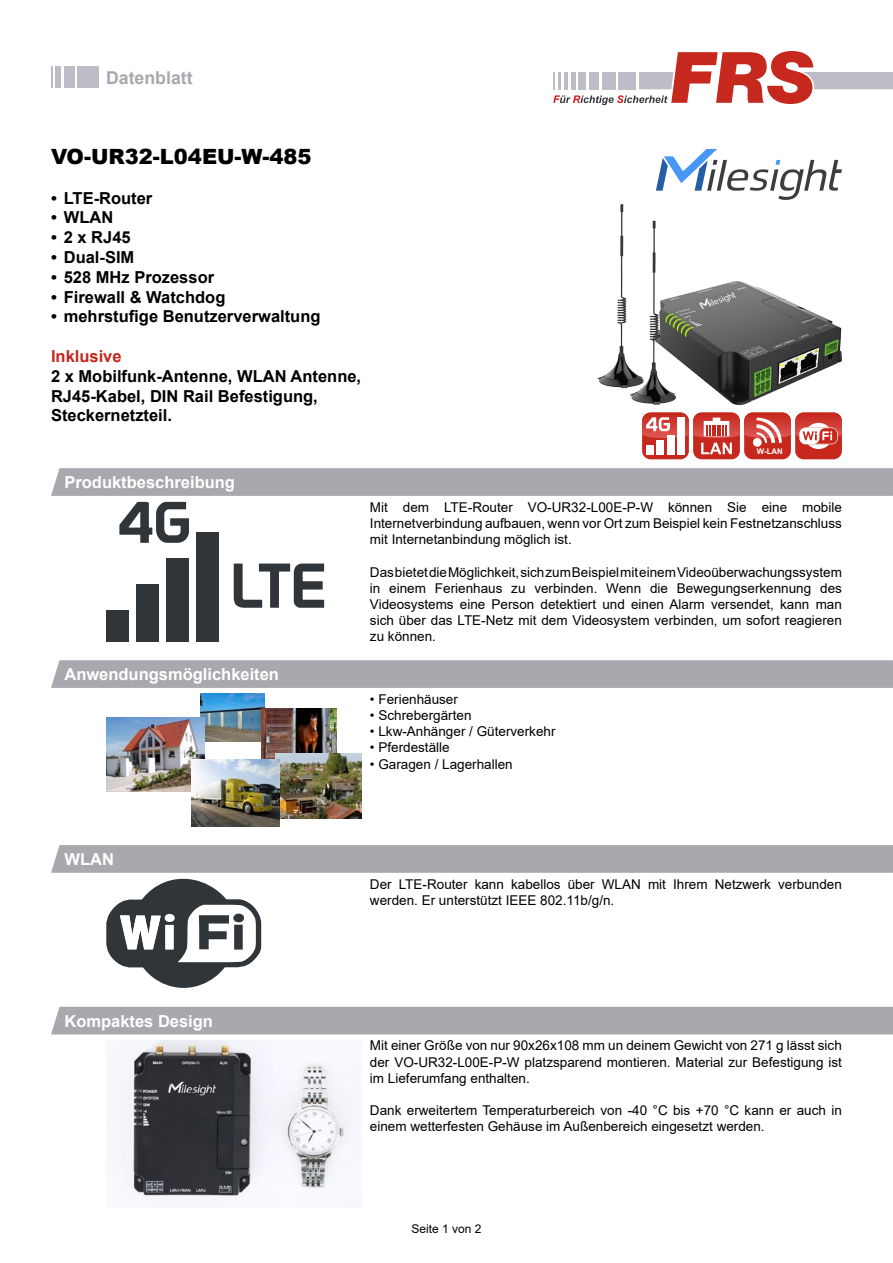
<style>
.page{position:relative;width:893px;height:1263px;background:#fff}
.page>*{position:absolute;margin:0;border:0;box-sizing:border-box;transform-origin:0 0}
.t1{font:900 21px "Arial";color:#000}
.t2{font:700 17.7px "Arial";color:#a8a9af}
.t3{font:700 16.5px/19.8px "Arial";color:#000}
.t4{font:700 16.5px "Arial";color:#fff}
.t5{font:700 16.5px "Arial";color:#c4261c}
.t6{font:13.5px/16.2px "Arial";color:#000;text-align:justify}
.t7{font:12px "Arial";color:#000}
.t8{font:700 7.8px "Arial";color:#fff}
</style>
<div class="page">
<svg style="left:553px;top:51px;width:340px;height:54px"></svg>
<div style="left:78px;top:66px;width:21px;height:21px;background:#bebdc7"></div>
<hr style="left:50px;top:66px;width:3px;height:21px;background:#bebdc7">
<div style="left:56px;top:66px;width:5px;height:21px;background:#bebdc7"></div>
<div style="left:64px;top:66px;width:11px;height:21px;background:#bebdc7"></div>
<svg style="left:656px;top:149px;width:186px;height:51px"></svg>
<img style="left:598px;top:204px;width:244px;height:200px">
<svg style="left:642px;top:412px;width:47px;height:47px"></svg>
<div style="left:693px;top:412px;width:47px;height:47px;background:#c7281d;border-radius:9px"></div>
<div style="left:744px;top:412px;width:47px;height:47px;background:#c7281d;border-radius:9px"></div>
<div style="left:795px;top:412px;width:47px;height:47px;background:#c7281d;border-radius:9px"></div>
<svg style="left:642px;top:412px;width:200px;height:42px"></svg>
<svg style="left:51px;top:468px;width:842px;height:28px;background:#a9aab0"></svg>
<div style="left:106px;top:610px;width:23px;height:31px;background:#30353a"></div>
<div style="left:136px;top:584px;width:23px;height:57px;background:#30353a"></div>
<div style="left:166px;top:558px;width:23px;height:83px;background:#30353a"></div>
<div style="left:196px;top:532px;width:23px;height:109px;background:#30353a"></div>
<svg style="left:234px;top:563px;width:90px;height:45px"></svg>
<svg style="left:119px;top:502px;width:70px;height:41px"></svg>
<div style="left:51px;top:660px;width:842px;height:28px;background:#a8a9af"></div>
<img style="left:200px;top:694px;width:65px;height:48px">
<img style="left:261px;top:708px;width:76px;height:52px">
<img style="left:275px;top:753px;width:86px;height:65px">
<img style="left:106px;top:718px;width:98px;height:73px">
<img style="left:191px;top:760px;width:89px;height:66px">
<svg style="left:51px;top:845px;width:842px;height:28px;background:#a9aab0"></svg>
<svg style="left:106px;top:879px;width:155px;height:109px"></svg>
<div style="left:51px;top:1007px;width:842px;height:27px;background:#a8a9af"></div>
<img style="left:116px;top:1040px;width:240px;height:160px">
<h2 class="t2" style="left:106px;top:66px;width:88px">Datenblatt</h2>
<h1 class="t1" style="left:51px;top:141px;width:262px">VO-UR32-L04EU-W-485</h1>
<p class="t3" style="left:51px;top:188px;width:103px">• LTE-Router</p>
<p class="t3" style="left:51px;top:208px;width:64px">• WLAN</p>
<p class="t3" style="left:51px;top:228px;width:81px">• 2 x RJ45</p>
<p class="t3" style="left:51px;top:247px;width:85px">• Dual-SIM</p>
<p class="t3" style="left:51px;top:267px;width:165px">• 528 MHz Prozessor</p>
<p class="t3" style="left:51px;top:287px;width:176px">• Firewall &amp; Watchdog</p>
<p class="t3" style="left:51px;top:307px;width:271px">• mehrstufige Benutzerverwaltung</p>
<p class="t5" style="left:51px;top:344px;width:72px">Inklusive</p>
<p class="t3" style="left:51px;top:366px;width:312px">2 x Mobilfunk-Antenne, WLAN Antenne,<br>RJ45-Kabel, DIN Rail Befestigung,<br>Steckernetzteil.</p>
<p class="t4" style="left:64px;top:471px;width:172px">Produktbeschreibung</p>
<p class="t4" style="left:64px;top:663px;width:216px">Anwendungsmöglichkeiten</p>
<p class="t8" style="left:757px;top:446px;width:27px">W-LAN</p>
<p class="t6" style="left:370px;top:499px;width:473px">Mit dem LTE-Router VO-UR32-L00E-P-W können Sie eine mobile Internetverbindung aufbauen, wenn vor Ort zum Beispiel kein Festnetzanschluss mit Internetanbindung möglich ist.</p>
<p class="t6" style="left:370px;top:564px;width:473px">Das bietet die Möglichkeit, sich zum Beispiel mit einem Videoüberwachungssystem in einem Ferienhaus zu verbinden. Wenn die Bewegungserkennung des Videosystems eine Person detektiert und einen Alarm versendet, kann man sich über das LTE-Netz mit dem Videosystem verbinden, um sofort reagieren zu können.</p>
<p class="t6" style="left:370px;top:691px;width:90px">• Ferienhäuser</p>
<p class="t6" style="left:370px;top:707px;width:103px">• Schrebergärten</p>
<p class="t6" style="left:370px;top:723px;width:187px">• Lkw-Anhänger / Güterverkehr</p>
<p class="t6" style="left:370px;top:739px;width:81px">• Pferdeställe</p>
<p class="t6" style="left:370px;top:756px;width:144px">• Garagen / Lagerhallen</p>
<p class="t4" style="left:64px;top:848px;width:51px">WLAN</p>
<p class="t6" style="left:370px;top:876px;width:473px">Der LTE-Router kann kabellos über WLAN mit Ihrem Netzwerk verbunden werden. Er unterstützt IEEE 802.11b/g/n.</p>
<p class="t4" style="left:64px;top:1009px;width:150px">Kompaktes Design</p>
<p class="t6" style="left:370px;top:1037px;width:473px">Mit einer Größe von nur 90x26x108 mm un deinem Gewicht von 271 g lässt sich der VO-UR32-L00E-P-W platzsparend montieren. Material zur Befestigung ist im Lieferumfang enthalten.</p>
<p class="t6" style="left:370px;top:1102px;width:473px">Dank erweitertem Temperaturbereich von -40 °C bis +70 °C kann er auch in einem wetterfesten Gehäuse im Außenbereich eingesetzt werden.</p>
<p class="t7" style="left:411px;top:1220px;width:72px">Seite 1 von 2</p>
</div>
